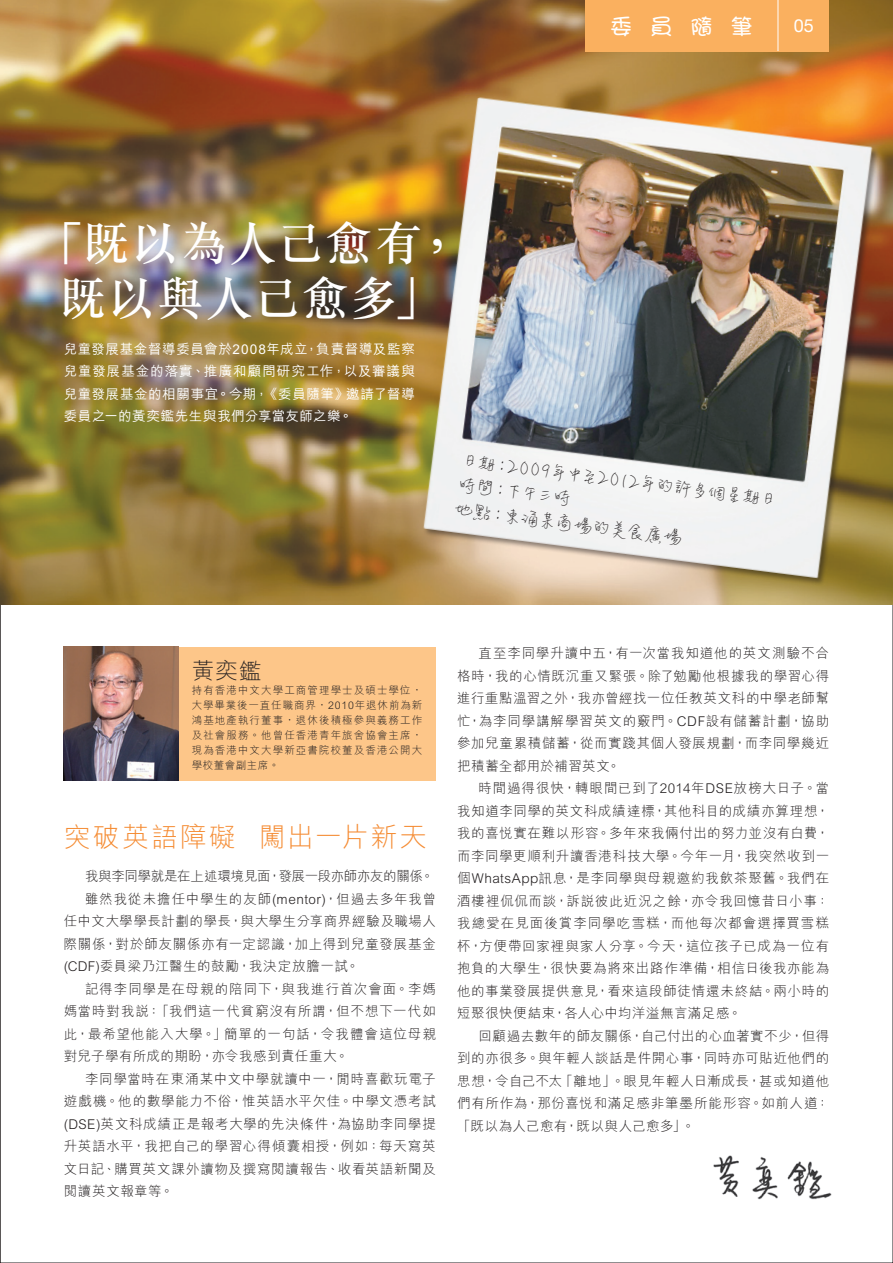
<style>
.page{position:relative;width:893px;height:1263px;background:#fff}
.page>*{position:absolute;margin:0;border:0;box-sizing:border-box;transform-origin:0 0}
.t1{font:500 46.5px/55.7px "M Sung HK";letter-spacing:.045em;color:#fff;text-align:center}
.t2{font:300 27px "M Hei HK";letter-spacing:.06em;color:#f58b32}
.t3{font:500 22.5px "M Young HK";color:#fff}
.t4{font:300 22.5px "M Hei HK";color:#231f20}
.t5{font:300 19.8px/24.6px "M Ling Wai FHK";color:#231f20}
.t6{font:18px "Helvetica Neue";color:#fff}
.t7{font:300 13.5px/22.5px "M Hei HK";letter-spacing:.05em;color:#231f20;text-align:justify}
.t8{font:500 13.5px/22.5px "M Hei HK";letter-spacing:.045em;color:#fff;text-align:justify}
.t9{font:300 13.5px "M Hei HK";letter-spacing:-.025em;color:#231f20}
.t10{font:300 10.5px/15px "M Hei HK";letter-spacing:.1em;color:#231f20;text-align:justify}
</style>
<div class="page">
<div style="left:64px;top:647px;width:371px;height:134px;background:#fdc689"></div>
<svg style="left:0;top:604px;width:1px;height:659px"></svg>
<img style="left:0;top:0;width:893px;height:604px">
<div style="left:585px;top:0;width:244px;height:51px;background:#fab05f"></div>
<hr style="left:778px;top:0;width:1px;height:51px;background:#fff">
<img style="left:405px;top:79px;width:482px;height:519px">
<img style="left:64px;top:647px;width:115px;height:134px">
<img style="left:713px;top:1155px;width:119px;height:45px">
<h1 class="t3" style="left:610px;top:11px;width:145px">委員隨筆</h1>
<h1 class="t6" style="left:794px;top:15px;width:22px">05</h1>
<h1 class="t1" style="left:37px;top:215px;width:425px">「既以為人己愈有，既以與人己愈多」</h1>
<p class="t8" style="left:64px;top:336px;width:353px">兒童發展基金督導委員會於2008年成立，負責督導及監察兒童發展基金的落實、推廣和顧問研究工作，以及審議與兒童發展基金的相關事宜。今期，《委員隨筆》邀請了督導委員之一的黃奕鑑先生與我們分享當友師之樂。</p>
<p class="t5" style="left:462px;top:447px;width:322px;rotate:7deg">日期：2 009年中至2012年的許多個星期日時間：下午三時<br>地點：東涌某商場的美食廣場</p>
<p class="t4" style="left:192px;top:655px;width:71px">黃奕鑑</p>
<p class="t10" style="left:192px;top:682px;width:232px">持有香港中文大學工商管理學士及碩士學位，大學畢業後一直任職商界，2010年退休前為新鴻基地產執行董事，退休後積極參與義務工作及社會服務。他曾任香港青年旅舍協會主席，現為香港中文大學新亞書院校董及香港公開大學校董會副主席。</p>
<h2 class="t2" style="left:64px;top:818px;width:365px">突破英語障礙 闖出一片新天</h2>
<p class="t9" style="left:85px;top:867px;width:350px">我與李同學就是在上述環境見面，發展一段亦師亦友的關係。</p>
<p class="t7" style="left:64px;top:887px;width:374px;text-indent:21px">雖然我從未擔任中學生的友師(mentor)，但過去多年我曾任中文大學學長計劃的學長，與大學生分享商界經驗及職場人際關係，對於師友關係亦有一定認識，加上得到兒童發展基金(CDF)委員梁乃江醫生的鼓勵，我決定放膽一試。</p>
<p class="t7" style="left:64px;top:977px;width:374px;text-indent:21px">記得李同學是在母親的陪同下，與我進行首次會面。李媽媽當時對我說：「我們這一代貧窮沒有所謂，但不想下一代如此，最希望他能入大學。」簡單的一句話，令我體會這位母親對兒子學有所成的期盼，亦令我感到責任重大。</p>
<p class="t7" style="left:64px;top:1067px;width:374px;text-indent:21px">李同學當時在東涌某中文中學就讀中一，閒時喜歡玩電子遊戲機。他的數學能力不俗，惟英語水平欠佳。中學文憑考試(DSE)英文科成績正是報考大學的先決條件，為協助李同學提升英語水平，我把自己的學習心得傾囊相授，例如：每天寫英文日記、購買英文課外讀物及撰寫閱讀報告、收看英語新聞及閱讀英文報章等。</p>
<p class="t7" style="left:457px;top:641px;width:374px;text-indent:21px">直至李同學升讀中五，有一次當我知道他的英文測驗不合格時，我的心情既沉重又緊張。除了勉勵他根據我的學習心得進行重點溫習之外，我亦曾經找一位任教英文科的中學老師幫忙，為李同學講解學習英文的竅門。CDF設有儲蓄計劃，協助參加兒童累積儲蓄，從而實踐其個人發展規劃，而李同學幾近把積蓄全都用於補習英文。</p>
<p class="t7" style="left:457px;top:776px;width:374px;text-indent:21px">時間過得很快，轉眼間已到了2014年DSE放榜大日子。當我知道李同學的英文科成績達標，其他科目的成績亦算理想，我的喜悅實在難以形容。多年來我倆付出的努力並沒有白費，而李同學更順利升讀香港科技大學。今年一月，我突然收到一個WhatsApp訊息，是李同學與母親邀約我飲茶聚舊。我們在酒樓裡侃侃而談，訴說彼此近況之餘，亦令我回憶昔日小事：我總愛在見面後賞李同學吃雪糕，而他每次都會選擇買雪糕杯，方便帶回家裡與家人分享。今天，這位孩子已成為一位有抱負的大學生，很快要為將來出路作準備，相信日後我亦能為他的事業發展提供意見，看來這段師徒情還未終結。兩小時的短聚很快便結束，各人心中均洋溢無言滿足感。</p>
<p class="t7" style="left:457px;top:1024px;width:374px;text-indent:21px">回顧過去數年的師友關係，自己付出的心血著實不少，但得到的亦很多。與年輕人談話是件開心事，同時亦可貼近他們的思想，令自己不太「離地」。眼見年輕人日漸成長，甚或知道他們有所作為，那份喜悅和滿足感非筆墨所能形容。如前人道：「既以為人己愈有，既以與人己愈多」。</p>
</div>
